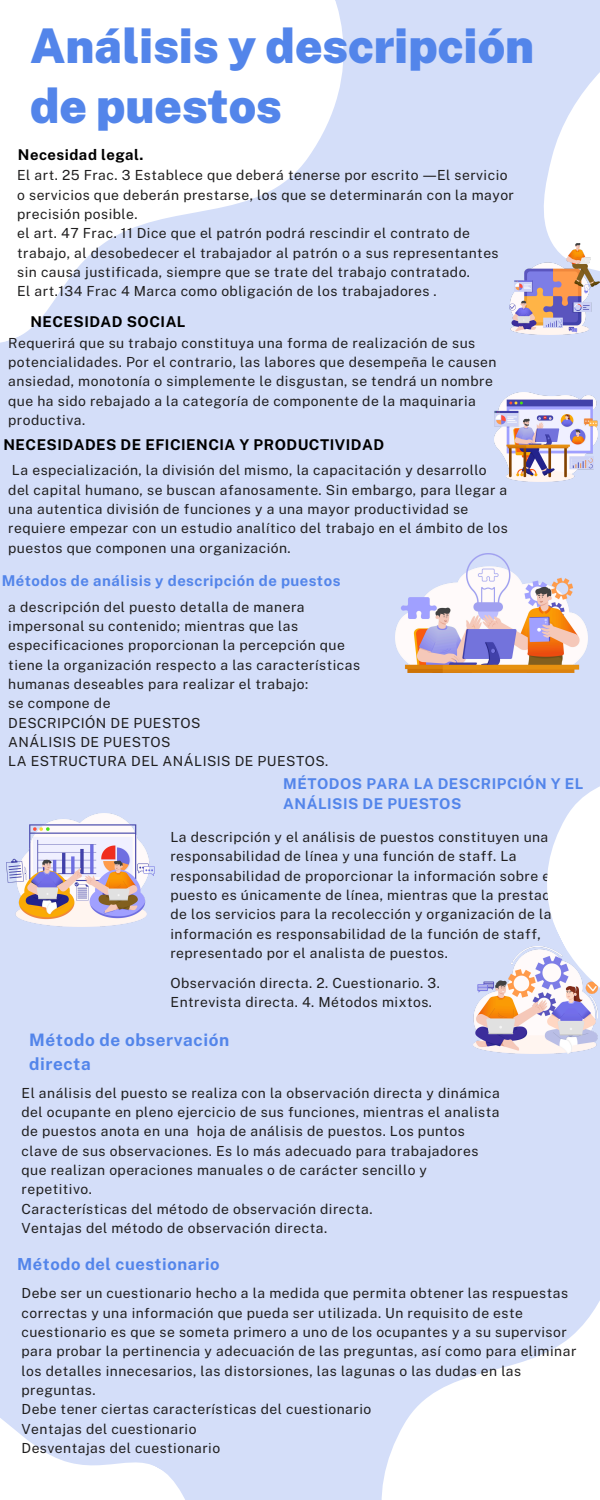
<style>
.page{position:relative;width:600px;height:1500px;background:#d4def9}
.page>*{position:absolute;margin:0;border:0;box-sizing:border-box;transform-origin:0 0}
.t1{font:900 47.9px/59.7px "Public Sans";color:#5385ea}
.t2{font:700 17.2px/23.6px "Public Sans";letter-spacing:.035em;color:#5385ea}
.t3{font:700 16.6px "Public Sans";letter-spacing:.035em;color:#5385ea}
.t4{font:700 14.9px/20.1px "Public Sans";letter-spacing:.035em;color:#5385ea}
.t5{font:700 14.9px "Public Sans";letter-spacing:.035em;color:#000}
.t6{font:13.9px/19.3px "Public Sans";letter-spacing:.035em;color:#201f1f}
.s1{font-family:"Noto Sans"}
</style>
<div class="page">
<svg style="left:0;top:0;width:344px;height:343px;fill:#fff"></svg>
<img style="left:395px;top:553px;width:187px;height:119px">
<svg style="left:0;top:1418px;width:185px;height:82px"></svg>
<img style="left:495px;top:393px;width:49px;height:88px">
<img style="left:7px;top:813px;width:148px;height:114px">
<svg style="left:544px;top:72px;width:56px;height:410px"></svg>
<img style="left:509px;top:243px;width:90px;height:92px">
<svg style="left:381px;top:1301px;width:219px;height:199px;fill:#fff"></svg>
<img style="left:473px;top:981px;width:21px;height:71px">
<svg style="left:494px;top:620px;width:106px;height:434px"></svg>
<p class="t1" style="left:30px;top:16px;width:506px">Análisis y descripción de puestos</p>
<p class="t5" style="left:18px;top:145px;width:127px">Necesidad legal.</p>
<p class="t6" style="left:17px;top:166px;width:498px">El art. 25 Frac. 3 Establece que deberá tenerse por escrito <span class="s1">―</span>El servicio o servicios que deberán prestarse, los que se determinarán con la mayor precisión posible.</p>
<p class="t6" style="left:17px;top:224px;width:483px">el art. 47 Frac. 11 Dice que el patrón podrá rescindir el contrato de trabajo, al desobedecer el trabajador al patrón o a sus representantes sin causa justificada, siempre que se trate del trabajo contratado.</p>
<p class="t6" style="left:17px;top:281px;width:421px">El art.134 Frac 4 Marca como obligación de los trabajadores .</p>
<p class="t5" style="left:30px;top:313px;width:157px">NECESIDAD SOCIAL</p>
<p class="t6" style="left:8px;top:333px;width:490px">Requerirá que su trabajo constituya una forma de realización de sus potencialidades. Por el contrario, las labores que desempeña le causen ansiedad, monotonía o simplemente le disgustan, se tendrá un nombre que ha sido rebajado a la categoría de componente de la maquinaria productiva.</p>
<h2 class="t5" style="left:3px;top:436px;width:382px">NECESIDADES DE EFICIENCIA Y PRODUCTIVIDAD</h2>
<p class="t6" style="left:8px;top:461px;width:501px">La especialización, la división del mismo, la capacitación y desarrollo<br>del capital humano, se buscan afanosamente. Sin embargo, para llegar a una autentica división de funciones y a una mayor productividad se requiere empezar con un estudio analítico del trabajo en el ámbito de los puestos que componen una organización.</p>
<h3 class="t4" style="left:2px;top:570px;width:340px">Métodos de análisis y descripción de puestos</h3>
<p class="t6" style="left:8px;top:597px;width:353px">a descripción del puesto detalla de manera impersonal su contenido; mientras que las especificaciones proporcionan la percepción que tiene la organización respecto a las características humanas deseables para realizar el trabajo:</p>
<p class="t6" style="left:8px;top:694px;width:104px">se compone de</p>
<h4 class="t6" style="left:8px;top:713px;width:194px">DESCRIPCIÓN DE PUESTOS</h4>
<p class="t6" style="left:8px;top:732px;width:164px">ANÁLISIS DE PUESTOS</p>
<p class="t6" style="left:8px;top:752px;width:322px">LA ESTRUCTURA DEL ANÁLISIS DE PUESTOS.</p>
<p class="t4" style="left:283px;top:774px;width:302px">MÉTODOS PARA LA DESCRIPCIÓN Y EL<br>ANÁLISIS DE PUESTOS</p>
<p class="t6" style="left:170px;top:827px;width:402px">La descripción y el análisis de puestos constituyen una responsabilidad de línea y una función de staff. La responsabilidad de proporcionar la información sobre el puesto es únicamente de línea, mientras que la prestación de los servicios para la recolección y organización de la información es responsabilidad de la función de staff, representado por el analista de puestos.</p>
<p class="t6" style="left:171px;top:973px;width:271px">Observación directa. 2. Cuestionario. 3.<br>Entrevista directa. 4. Métodos mixtos.</p>
<p class="t2" style="left:29px;top:1028px;width:202px">Método de observación directa</p>
<p class="t6" style="left:22px;top:1083px;width:480px">El análisis del puesto se realiza con la observación directa y dinámica del ocupante en pleno ejercicio de sus funciones, mientras el analista de puestos anota en una hoja de análisis de puestos. Los puntos clave de sus observaciones. Es lo más adecuado para trabajadores que realizan operaciones manuales o de carácter sencillo y repetitivo.</p>
<p class="t6" style="left:22px;top:1199px;width:353px">Características del método de observación directa.</p>
<h2 class="t6" style="left:22px;top:1218px;width:307px">Ventajas del método de observación directa.</h2>
<p class="t3" style="left:17px;top:1255px;width:204px">Método del cuestionario</p>
<p class="t6" style="left:22px;top:1284px;width:556px">Debe ser un cuestionario hecho a la medida que permita obtener las respuestas correctas y una información que pueda ser utilizada. Un requisito de este cuestionario es que se someta primero a uno de los ocupantes y a su supervisor para probar la pertinencia y adecuación de las preguntas, así como para eliminar los detalles innecesarios, las distorsiones, las lagunas o las dudas en las preguntas.</p>
<p class="t6" style="left:22px;top:1400px;width:351px">Debe tener ciertas características del cuestionario</p>
<h3 class="t6" style="left:22px;top:1419px;width:176px">Ventajas del cuestionario</h3>
<p class="t6" style="left:22px;top:1438px;width:200px">Desventajas del cuestionario</p>
</div>
